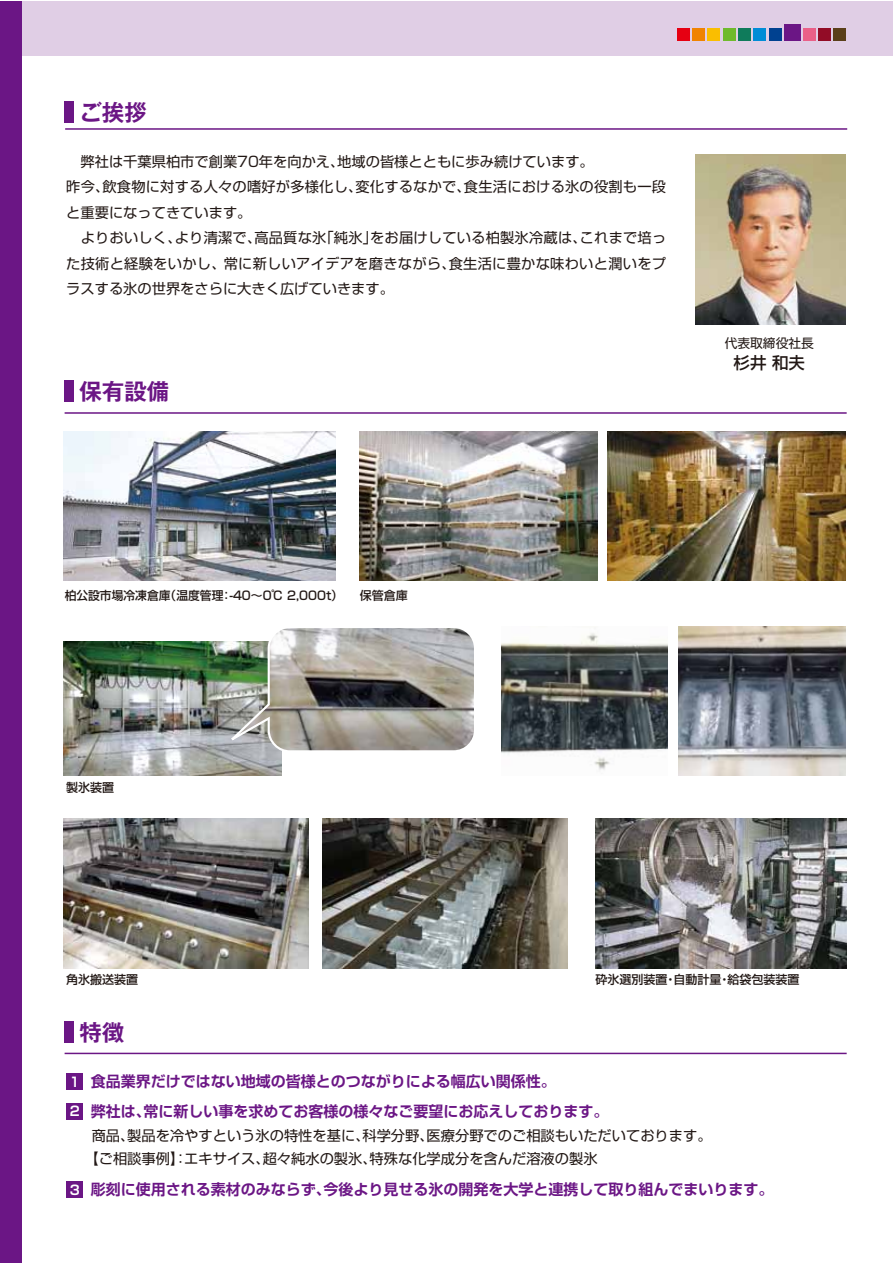
<style>
.page{position:relative;width:893px;height:1263px;background:#fff}
.page>*{position:absolute;margin:0;border:0;box-sizing:border-box;transform-origin:0 0}
.t1{font:700 22.5px "Gothic MB101 Pro De";color:#6b1685}
.t2{font:500 16.5px "Shin Go Pro";color:#221815}
.t3{font:700 15px/29.1px "Shin Go Pro De";color:#6b1685}
.t4{font:14.25px/25.5px "Shin Go Pro";color:#221815}
.t5{font:12.75px "Shin Go Pro";color:#221815}
.t6{font:500 12px "Shin Go Pro";color:#221815}
.s1{font-size:13.2px;color:#fff}
</style>
<div class="page">
<div style="left:0;top:1px;width:892px;height:55px;background:#e0cee5"></div>
<div style="left:0;top:1px;width:21px;height:1262px;background:#6b1685"></div>
<img style="left:64px;top:431px;width:272px;height:150px">
<img style="left:359px;top:431px;width:238px;height:150px">
<img style="left:608px;top:431px;width:238px;height:150px">
<img style="left:64px;top:641px;width:218px;height:135px">
<img style="left:501px;top:633px;width:167px;height:137px">
<img style="left:679px;top:626px;width:166px;height:150px">
<img style="left:218px;top:628px;width:256px;height:125px">
<img style="left:64px;top:819px;width:245px;height:149px">
<img style="left:322px;top:819px;width:245px;height:149px">
<img style="left:595px;top:819px;width:251px;height:149px">
<img style="left:696px;top:154px;width:149px;height:171px">
<div style="left:67px;top:1073px;width:16px;height:16px;background:#6b1685"></div>
<div style="left:67px;top:1103px;width:16px;height:16px;background:#6b1685"></div>
<div style="left:67px;top:1181px;width:16px;height:17px;background:#6b1685"></div>
<hr style="left:65px;top:128px;width:782px;height:2px;background:#6b1685">
<hr style="left:65px;top:412px;width:782px;height:2px;background:#6b1685">
<div style="left:64px;top:380px;width:10px;height:22px;background:#6b1685"></div>
<hr style="left:65px;top:1053px;width:782px;height:1px;background:#6b1685">
<div style="left:64px;top:1021px;width:10px;height:21px;background:#6b1685"></div>
<div style="left:64px;top:101px;width:10px;height:22px;background:#6b1685"></div>
<div style="left:784px;top:24px;width:16px;height:16px;background:#6b1685"></div>
<div style="left:738px;top:28px;width:13px;height:12px;background:#0f7b5b"></div>
<div style="left:692px;top:28px;width:13px;height:12px;background:#f08300"></div>
<div style="left:818px;top:28px;width:13px;height:12px;background:#920c26"></div>
<div style="left:834px;top:28px;width:12px;height:12px;background:#5a3f19"></div>
<div style="left:723px;top:28px;width:12px;height:12px;background:#6fba2c"></div>
<div style="left:708px;top:28px;width:12px;height:12px;background:#fabe00"></div>
<div style="left:677px;top:28px;width:13px;height:12px;background:#e60012"></div>
<div style="left:769px;top:28px;width:12px;height:12px;background:#004190"></div>
<div style="left:753px;top:28px;width:13px;height:12px;background:#008cd6"></div>
<div style="left:803px;top:28px;width:13px;height:12px;background:#ea6088"></div>
<h1 class="t1" style="left:79px;top:93px;width:69px">ご挨拶</h1>
<p class="t4" style="left:66px;top:147px;width:601px">　弊社は千葉県柏市で創業70年を向かえ、地域の皆様とともに歩み続けています。<br>昨今、飲食物に対する人々の嗜好が多様化し、変化するなかで、食生活における氷の役割も一段と重要になってきています。<br>　よりおいしく、より清潔で、高品質な氷「純氷」をお届けしている柏製氷冷蔵は、これまで培った技術と経験をいかし、常に新しいアイデアを磨きながら、食生活に豊かな味わいと潤いをプラスする氷の世界をさらに大きく広げていきます。</p>
<h1 class="t1" style="left:79px;top:373px;width:91px">保有設備</h1>
<p class="t5" style="left:725px;top:332px;width:91px">代表取締役社長</p>
<p class="t2" style="left:733px;top:349px;width:73px">杉井 和夫</p>
<p class="t6" style="left:65px;top:585px;width:280px">柏公設市場冷凍倉庫（温度管理：-40～0℃ 2,000t）</p>
<p class="t6" style="left:360px;top:585px;width:50px">保管倉庫</p>
<p class="t6" style="left:66px;top:778px;width:50px">製氷装置</p>
<p class="t6" style="left:66px;top:970px;width:74px">角氷搬送装置</p>
<p class="t6" style="left:595px;top:970px;width:205px">砕氷選別装置・自動計量・給袋包装装置</p>
<h1 class="t1" style="left:79px;top:1013px;width:46px">特徴</h1>
<p class="t3" style="left:70px;top:1065px;width:540px"><span class="s1">1</span> 食品業界だけではない地域の皆様とのつながりによる幅広い関係性。<br><span class="s1">2</span> 弊社は、常に新しい事を求めてお客様の様々なご要望にお応えしております。</p>
<p class="t4" style="left:85px;top:1123px;width:629px;line-height:22.5px;text-indent:7px">商品、製品を冷やすという氷の特性を基に、科学分野、医療分野でのご相談もいただいております。【ご相談事例】：エキサイス、超々純水の製氷、特殊な化学成分を含んだ溶液の製氷</p>
<p class="t3" style="left:70px;top:1173px;width:705px"><span class="s1">3</span> 彫刻に使用される素材のみならず、今後より見せる氷の開発を大学と連携して取り組んでまいります。</p>
</div>
